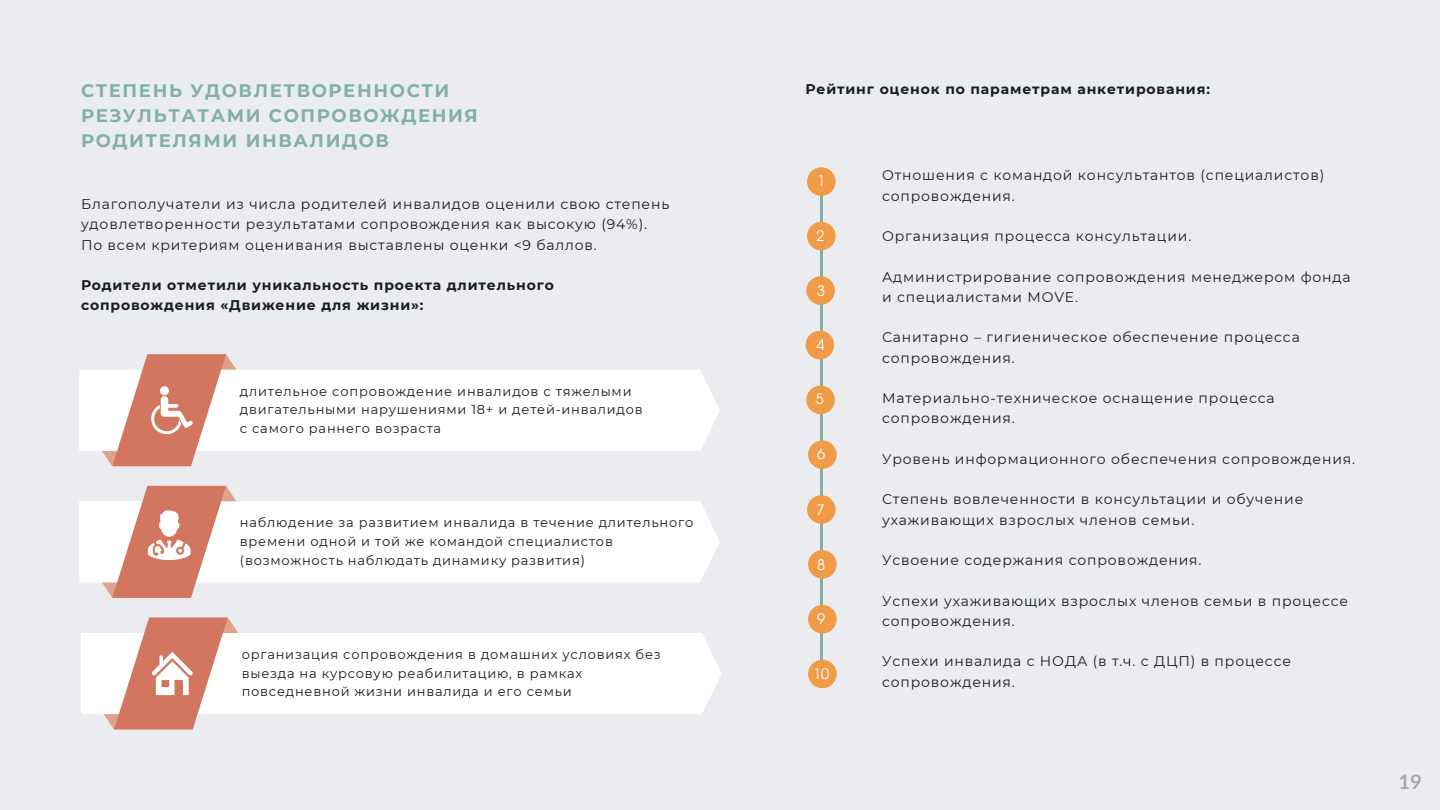
<style>
.page{position:relative;width:1440px;height:810px;background:#ebecef}
.page>*{position:absolute;margin:0;border:0;box-sizing:border-box;transform-origin:0 0}
.t1{font:700 20px "Lato";color:#a5a7a8}
.t2{font:700 18.1px/24.8px "Montserrat";letter-spacing:.09em;color:#82afa6}
.t3{font:14.5px "Evolventa";color:#fff}
.t4{font:14px/20.2px "Montserrat";letter-spacing:.06em;color:#191b27}
.t5{font:700 14px/20.2px "Montserrat";letter-spacing:.06em;color:#191b27}
.t6{font:13px/18.8px "Montserrat";letter-spacing:.06em;color:#191b27}
</style>
<div class="page">
<hr style="left:820px;top:174px;width:2px;height:499px;background:#82afa6">
<div style="left:259px;top:370px;width:461px;height:81px;background:#fff"></div>
<div style="left:259px;top:501px;width:461px;height:81px;background:#fff"></div>
<div style="left:261px;top:633px;width:461px;height:81px;background:#fff"></div>
<div style="left:807px;top:167px;width:29px;height:29px;background:#ef9b47;border-radius:50%"></div>
<div style="left:807px;top:222px;width:29px;height:28px;background:#ef9b47;border-radius:50%"></div>
<div style="left:806px;top:276px;width:29px;height:29px;background:#ef9b47;border-radius:50%"></div>
<div style="left:806px;top:331px;width:28px;height:28px;background:#ef9b47;border-radius:50%"></div>
<div style="left:806px;top:386px;width:29px;height:28px;background:#ef9b47;border-radius:50%"></div>
<div style="left:808px;top:440px;width:29px;height:29px;background:#ef9b47;border-radius:50%"></div>
<div style="left:807px;top:495px;width:29px;height:29px;background:#ef9b47;border-radius:50%"></div>
<div style="left:808px;top:550px;width:29px;height:29px;background:#ef9b47;border-radius:50%"></div>
<div style="left:808px;top:605px;width:29px;height:28px;background:#ef9b47;border-radius:50%"></div>
<div style="left:808px;top:660px;width:29px;height:28px;background:#ef9b47;border-radius:50%"></div>
<svg style="left:79px;top:354px;width:180px;height:112px"></svg>
<svg style="left:79px;top:486px;width:180px;height:112px"></svg>
<svg style="left:81px;top:617px;width:180px;height:113px"></svg>
<p class="t2" style="left:81px;top:78px;width:398px">СТЕПЕНЬ УДОВЛЕТВОРЕННОСТИ<br>РЕЗУЛЬТАТАМИ СОПРОВОЖДЕНИЯ<br>РОДИТЕЛЯМИ ИНВАЛИДОВ</p>
<p class="t4" style="left:81px;top:194px;width:590px">Благополучатели из числа родителей инвалидов оценили свою степень удовлетворенности результатами сопровождения как высокую (94%).<br>По всем критериям оценивания выставлены оценки &lt;9 баллов.</p>
<p class="t5" style="left:81px;top:275px;width:474px">Родители отметили уникальность проекта длительного сопровождения «Движение для жизни»:</p>
<h1 class="t6" style="left:240px;top:382px;width:404px">длительное сопровождение инвалидов с тяжелыми двигательными нарушениями 18+ и детей-инвалидов</h1>
<p class="t6" style="left:240px;top:419px;width:203px">с самого раннего возраста</p>
<p class="t6" style="left:240px;top:513px;width:455px">наблюдение за развитием инвалида в течение длительного времени одной и той же командой специалистов (возможность наблюдать динамику развития)</p>
<h2 class="t6" style="left:242px;top:645px;width:421px">организация сопровождения в домашних условиях без выезда на курсовую реабилитацию, в рамках повседневной жизни инвалида и его семьи</h2>
<p class="t5" style="left:806px;top:79px;width:406px">Рейтинг оценок по параметрам анкетирования:</p>
<p class="t3" style="left:817px;top:174px;width:9px">1</p>
<p class="t3" style="left:817px;top:229px;width:9px">2</p>
<p class="t3" style="left:817px;top:284px;width:9px">3</p>
<p class="t3" style="left:817px;top:339px;width:9px">4</p>
<p class="t3" style="left:816px;top:393px;width:9px">5</p>
<p class="t3" style="left:817px;top:448px;width:9px">6</p>
<p class="t3" style="left:817px;top:503px;width:9px">7</p>
<p class="t3" style="left:817px;top:559px;width:9px">8</p>
<p class="t3" style="left:817px;top:612px;width:9px">9</p>
<p class="t3" style="left:813px;top:667px;width:17px">10</p>
<p class="t4" style="left:882px;top:165px;width:444px">Отношения с командой консультантов (специалистов) сопровождения.</p>
<p class="t4" style="left:882px;top:226px;width:311px">Организация процесса консультации.</p>
<p class="t4" style="left:882px;top:266px;width:470px">Администрирование сопровождения менеджером фонда и специалистами MOVE.</p>
<p class="t4" style="left:882px;top:327px;width:419px">Санитарно – гигиеническое обеспечение процесса сопровождения.</p>
<h2 class="t4" style="left:882px;top:388px;width:394px">Материально-техническое оснащение процесса сопровождения.</h2>
<p class="t4" style="left:882px;top:449px;width:475px">Уровень информационного обеспечения сопровождения.</p>
<p class="t4" style="left:882px;top:489px;width:423px">Степень вовлеченности в консультации и обучение ухаживающих взрослых членов семьи.</p>
<p class="t4" style="left:882px;top:550px;width:321px">Усвоение содержания сопровождения.</p>
<p class="t4" style="left:882px;top:590px;width:468px">Успехи ухаживающих взрослых членов семьи в процессе сопровождения.</p>
<p class="t4" style="left:882px;top:651px;width:411px">Успехи инвалида с НОДА (в т.ч. с ДЦП) в процессе сопровождения.</p>
<p class="t1" style="left:1398px;top:770px;width:25px">19</p>
</div>
